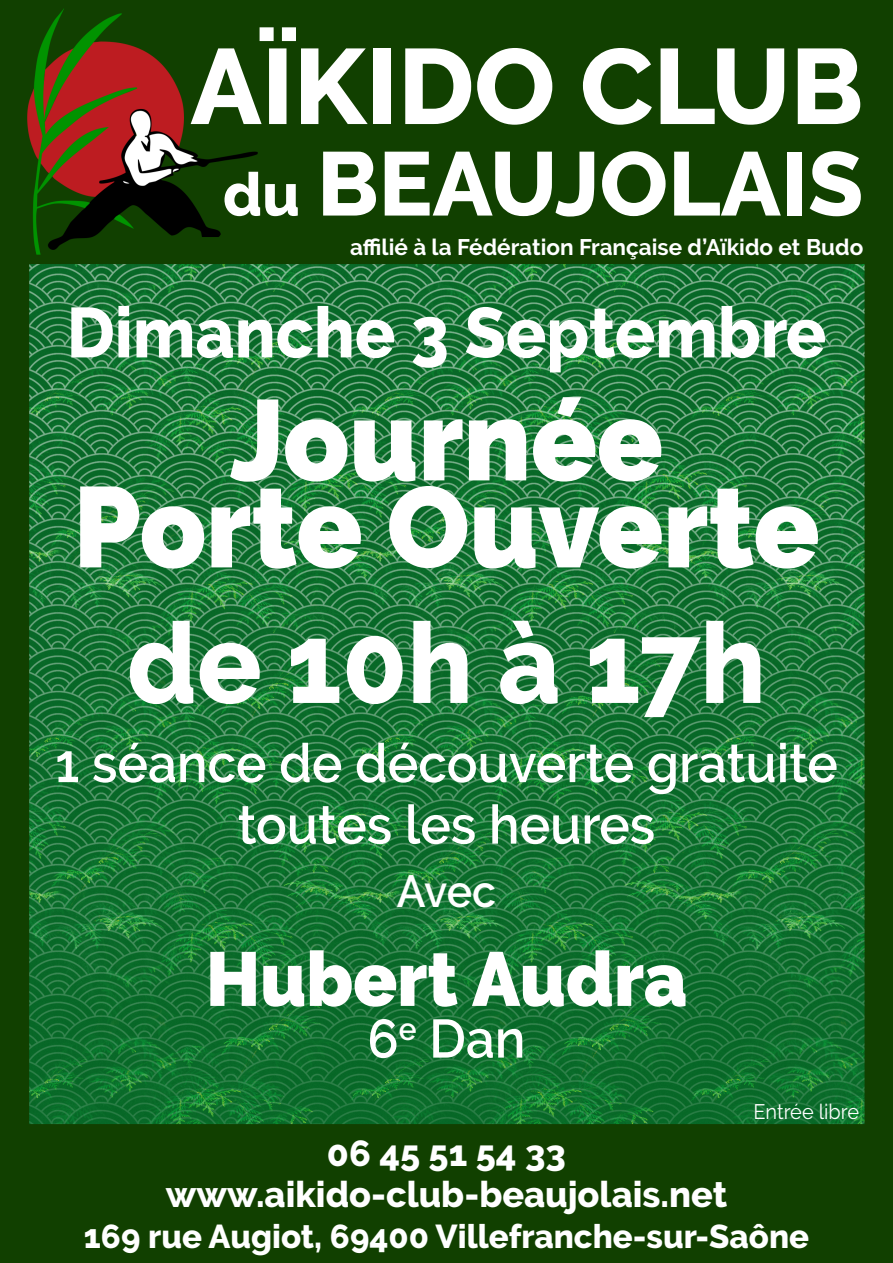
<style>
.page{position:relative;width:893px;height:1263px;background:#fff}
.page>*{position:absolute;margin:0;border:0;box-sizing:border-box;transform-origin:0 0}
.t1{font:900 114px/87px "Raleway";color:#fff;text-align:center;scale:.95 1}
.t2{font:800 112.5px "Raleway";color:#fff;scale:.95 1}
.t3{font:800 106.5px "Raleway";color:#fff}
.t4{font:800 90px "Raleway";color:#fff}
.t5{font:900 76.2px "Raleway";color:#fff;scale:.95 1}
.t6{font:800 70.5px "Raleway";color:#fff;scale:.95 1}
.t7{font:600 54px/61.5px "Raleway";color:#fff;text-align:center;scale:.95 1}
.t8{font:600 45px "Raleway";color:#fff;scale:.95 1}
.t9{font:800 36px/40.8px "Raleway";color:#fff;text-align:center}
.t10{font:800 33px "Raleway";color:#fff}
.t11{font:700 22.5px "Raleway";color:#fff}
.t12{font:21px "Raleway";color:#fff;scale:.95 1}
.s1{font-size:60px}
</style>
<div class="page">
<img style="left:0;top:0;width:893px;height:1263px">
<h3 class="t3" style="left:190px;top:26px;width:674px">AÏKIDO CLUB</h3>
<h3 class="t4" style="left:223px;top:133px;width:642px"><span class="s1">du</span> BEAUJOLAIS</h3>
<p class="t11" style="left:350px;top:234px;width:515px">affilié à la Fédération Française d’Aïkido et Budo</p>
<h3 class="t6" style="left:67px;top:293px;width:801px">Dimanche 3 Septembre</h3>
<h1 class="t1" style="left:74px;top:397px;width:787px">Journée<br>Porte Ouverte</h1>
<h2 class="t2" style="left:127px;top:599px;width:674px">de 10h à 17h</h2>
<p class="t7" style="left:55px;top:732px;width:825px">1 séance de découverte gratuite toutes les heures</p>
<p class="t8" style="left:397px;top:865px;width:106px">Avec</p>
<h3 class="t5" style="left:206px;top:935px;width:508px">Hubert Audra</h3>
<p class="t7" style="left:368px;top:1008px;width:168px">6<sup>e</sup> Dan</p>
<p class="t12" style="left:754px;top:1099px;width:113px">Entrée libre</p>
<p class="t9" style="left:166px;top:1133px;width:563px">06 45 51 54 33 www.aikido-club-beaujolais.net</p>
<p class="t10" style="left:84px;top:1217px;width:727px">169 rue Augiot, 69400 Villefranche-sur-Saône</p>
</div>
